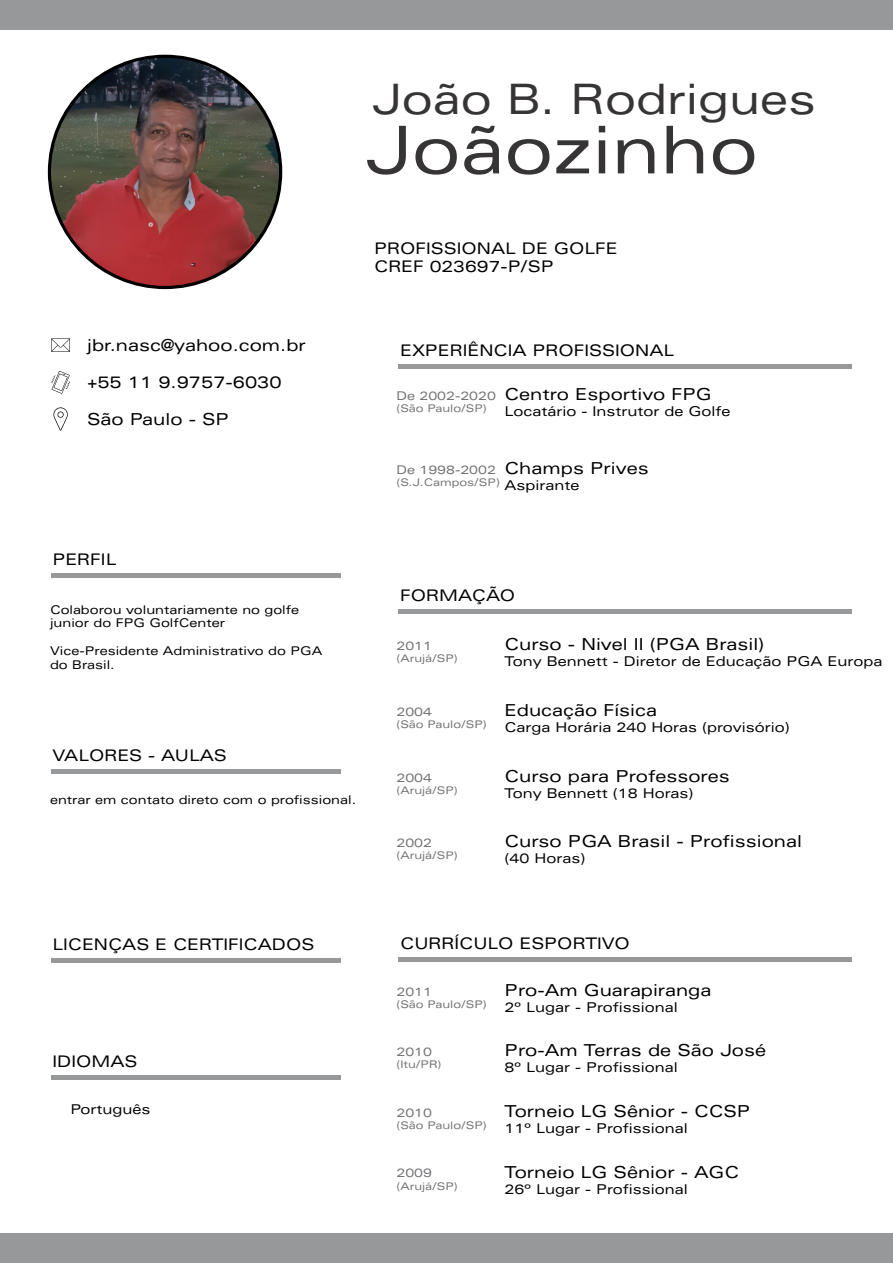
<style>
.page{position:relative;width:893px;height:1263px;background:#fff}
.page>*{position:absolute;margin:0;border:0;box-sizing:border-box;transform-origin:0 0}
.t1{font:expanded 65.85px "Univers LT Std";color:#373435}
.t2{font:expanded 42px "Univers LT Std";color:#373435}
.t3{font:expanded 16.5px "Univers LT Std";color:#000}
.t4{font:expanded 15.9px/18.3px "Univers LT Std";color:#000}
.t5{font:expanded 13.5px "Univers LT Std";color:#000}
.t6{font:expanded 12px/13.8px "Univers LT Std";color:#000}
.t7{font:expanded 12px "Univers LT Std";color:#727376}
.t8{font:expanded 10.5px "Univers LT Std";color:#727376}
</style>
<div class="page">
<img style="left:48px;top:56px;width:235px;height:232px">
<hr style="left:398px;top:364px;width:454px;height:4px;background:#96989a">
<div style="left:0;top:1233px;width:893px;height:30px;background:#96989a"></div>
<div style="left:0;top:0;width:893px;height:30px;background:#96989a"></div>
<hr style="left:398px;top:958px;width:454px;height:4px;background:#96989a">
<div style="left:51px;top:573px;width:290px;height:5px;background:#96989a"></div>
<hr style="left:51px;top:770px;width:290px;height:4px;background:#96989a">
<hr style="left:51px;top:1075px;width:290px;height:4px;background:#96989a">
<svg style="left:52px;top:371px;width:18px;height:23px"></svg>
<svg style="left:51px;top:338px;width:19px;height:14px"></svg>
<svg style="left:53px;top:407px;width:15px;height:24px"></svg>
<div style="left:398px;top:609px;width:454px;height:5px;background:#96989a"></div>
<hr style="left:51px;top:958px;width:290px;height:4px;background:#96989a">
<h2 class="t2" style="left:371px;top:83px;width:446px">João B. Rodrigues</h2>
<h1 class="t1" style="left:364px;top:126px;width:395px">Joãozinho</h1>
<p class="t4" style="left:374px;top:241px;width:245px">PROFISSIONAL DE GOLFE<br>CREF 023697-P/SP</p>
<p class="t3" style="left:87px;top:339px;width:220px">jbr.nasc@yahoo.com.br</p>
<p class="t3" style="left:87px;top:376px;width:196px">+55 11 9.9757-6030</p>
<p class="t3" style="left:87px;top:413px;width:143px">São Paulo - SP</p>
<p class="t4" style="left:52px;top:552px;width:65px">PERFIL</p>
<p class="t6" style="left:50px;top:604px;width:251px">Colaborou voluntariamente no golfe junior do FPG GolfCenter</p>
<p class="t6" style="left:50px;top:645px;width:274px">Vice-Presidente Administrativo do PGA do Brasil.</p>
<p class="t4" style="left:52px;top:748px;width:176px">VALORES - AULAS</p>
<p class="t6" style="left:50px;top:794px;width:308px">entrar em contato direto com o profissional.</p>
<p class="t4" style="left:400px;top:343px;width:276px">EXPERIÊNCIA PROFISSIONAL</p>
<p class="t7" style="left:396px;top:391px;width:101px">De 2002-2020</p>
<p class="t8" style="left:396px;top:404px;width:92px">(São Paulo/SP)</p>
<p class="t3" style="left:505px;top:388px;width:209px">Centro Esportivo FPG</p>
<p class="t5" style="left:505px;top:406px;width:227px">Locatário - Instrutor de Golfe</p>
<p class="t3" style="left:505px;top:462px;width:146px">Champs Prives</p>
<p class="t5" style="left:505px;top:480px;width:76px">Aspirante</p>
<p class="t7" style="left:396px;top:465px;width:101px">De 1998-2002</p>
<p class="t8" style="left:396px;top:478px;width:105px">(S.J.Campos/SP)</p>
<p class="t4" style="left:400px;top:588px;width:116px">FORMAÇÃO</p>
<p class="t7" style="left:396px;top:641px;width:37px">2011</p>
<p class="t8" style="left:396px;top:654px;width:63px">(Arujá/SP)</p>
<p class="t3" style="left:505px;top:638px;width:261px">Curso - Nivel II (PGA Brasil)</p>
<p class="t5" style="left:505px;top:656px;width:379px">Tony Bennett - Diretor de Educação PGA Europa</p>
<p class="t7" style="left:396px;top:707px;width:37px">2004</p>
<p class="t8" style="left:396px;top:721px;width:92px">(São Paulo/SP)</p>
<p class="t3" style="left:505px;top:704px;width:154px">Educação Física</p>
<p class="t5" style="left:505px;top:723px;width:287px">Carga Horária 240 Horas (provisório)</p>
<p class="t7" style="left:396px;top:773px;width:37px">2004</p>
<p class="t8" style="left:396px;top:786px;width:63px">(Arujá/SP)</p>
<p class="t3" style="left:505px;top:770px;width:227px">Curso para Professores</p>
<p class="t5" style="left:505px;top:788px;width:190px">Tony Bennett (18 Horas)</p>
<p class="t7" style="left:396px;top:838px;width:37px">2002</p>
<p class="t8" style="left:396px;top:851px;width:63px">(Arujá/SP)</p>
<p class="t3" style="left:505px;top:835px;width:299px">Curso PGA Brasil - Profissional</p>
<p class="t5" style="left:505px;top:853px;width:82px">(40 Horas)</p>
<p class="t4" style="left:52px;top:937px;width:263px">LICENÇAS E CERTIFICADOS</p>
<p class="t4" style="left:52px;top:1054px;width:87px">IDIOMAS</p>
<p class="t5" style="left:70px;top:1104px;width:82px">Português</p>
<p class="t4" style="left:400px;top:936px;width:231px">CURRÍCULO ESPORTIVO</p>
<p class="t7" style="left:396px;top:987px;width:37px">2011</p>
<p class="t8" style="left:396px;top:1001px;width:92px">(São Paulo/SP)</p>
<p class="t3" style="left:505px;top:984px;width:208px">Pro-Am Guarapiranga</p>
<p class="t5" style="left:505px;top:1002px;width:175px">2º Lugar - Profissional</p>
<p class="t7" style="left:396px;top:1047px;width:37px">2010</p>
<p class="t8" style="left:396px;top:1061px;width:47px">(Itu/PR)</p>
<p class="t3" style="left:505px;top:1044px;width:263px">Pro-Am Terras de São José</p>
<p class="t5" style="left:505px;top:1062px;width:175px">8º Lugar - Profissional</p>
<p class="t7" style="left:396px;top:1108px;width:37px">2010</p>
<p class="t8" style="left:396px;top:1121px;width:92px">(São Paulo/SP)</p>
<p class="t3" style="left:505px;top:1105px;width:247px">Torneio LG Sênior - CCSP</p>
<p class="t5" style="left:505px;top:1123px;width:185px">11º Lugar - Profissional</p>
<p class="t7" style="left:396px;top:1169px;width:37px">2009</p>
<p class="t8" style="left:396px;top:1182px;width:63px">(Arujá/SP)</p>
<p class="t3" style="left:505px;top:1166px;width:236px">Torneio LG Sênior - AGC</p>
<p class="t5" style="left:505px;top:1184px;width:185px">26º Lugar - Profissional</p>
</div>
